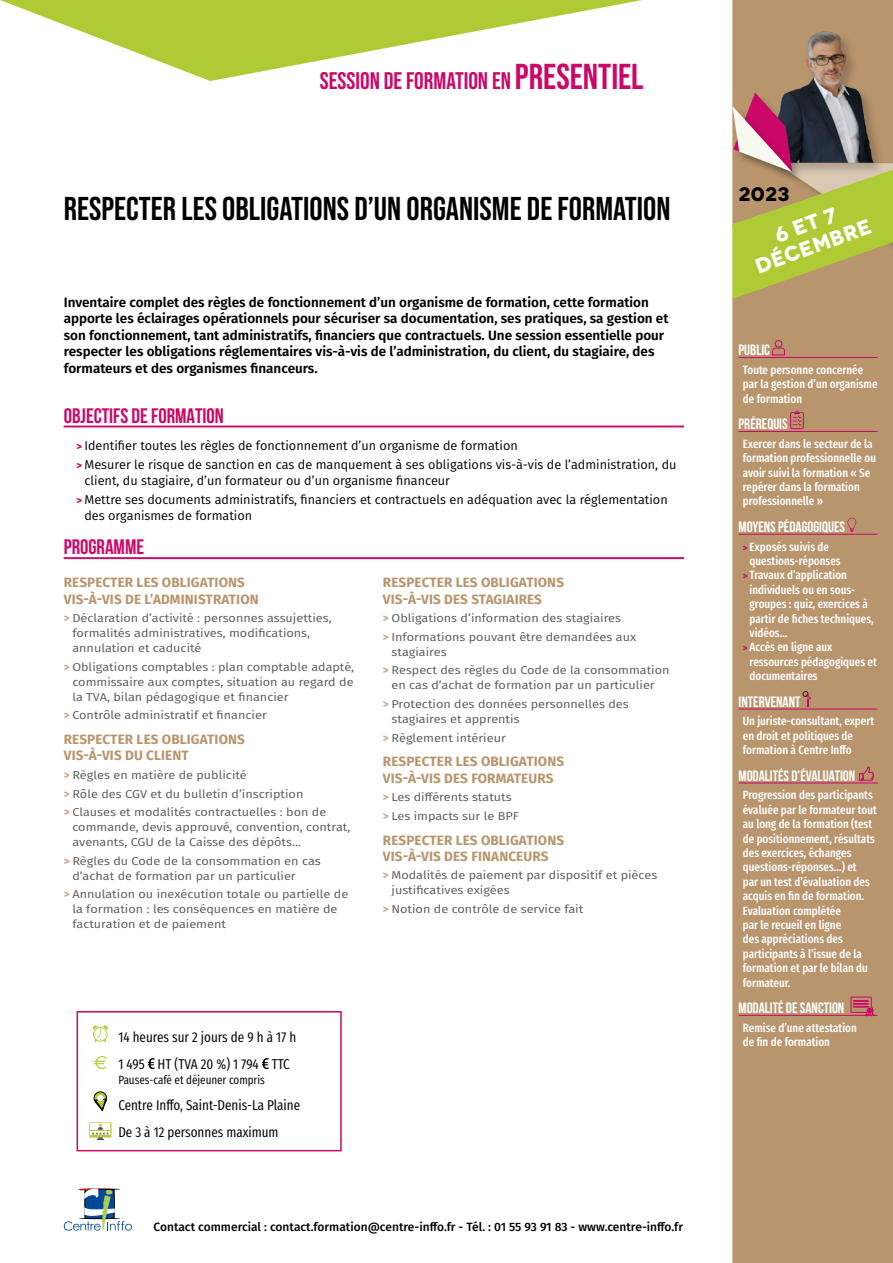
<style>
.page{position:relative;width:893px;height:1263px;background:#fff}
.page>*{position:absolute;margin:0;border:0;box-sizing:border-box;transform-origin:0 0}
.t1{font:33px "Bebas Neue";color:#000}
.t2{font:24px "Bebas Neue";color:#cb0767}
.t3{font:700 21px "Bebas Neue";color:#cb0767}
.t4{font:700 21px/22.5px "Novecentowide";color:#fff;text-align:center}
.t5{font:700 19.5px "Novecentowide";color:#000}
.t6{font:700 15px "Bebas Neue";color:#fff}
.t7{font:14.25px/26.5px "Fira Sans Compressed";color:#000}
.t8{font:600 13.5px/16.5px "Fira Sans";color:#000}
.t9{font:700 13.5px/16.2px "Fira Sans";letter-spacing:.01em;color:#b8956d}
.t10{font:12.75px/18.6px "Fira Sans";color:#000}
.t11{font:500 12px/14.4px "Fira Sans Compressed";color:#fff}
.t12{font:500 12px "Fira Sans";color:#000}
.t13{font:12px "Fira Sans Compressed";color:#000}
.t14{font:11.55px/15px "Fira Sans";color:#575756;scale:1.11 1}
.s1{font-size:36px}
.s2{font-weight:800;font-size:10.5px;color:#cb0767}
.s3{font-family:"Fira Sans Compressed";font-weight:800;color:#c5a988}
.s4{font-family:"Fira Sans";font-weight:800;font-size:9px;color:#cb0767}
</style>
<div class="page">
<div style="left:732px;top:299px;width:161px;height:964px;background:#b8956d"></div>
<hr style="left:64px;top:557px;width:620px;height:1px;background:#cb0767">
<hr style="left:64px;top:558px;width:620px;height:1px;background:#cb0767">
<hr style="left:64px;top:426px;width:620px;height:1px;background:#cb0767">
<hr style="left:64px;top:427px;width:620px;height:1px;background:#cb0767">
<hr style="left:739px;top:357px;width:139px;height:1px;background:#cb0767">
<hr style="left:739px;top:431px;width:139px;height:1px;background:#cb0767">
<hr style="left:739px;top:534px;width:139px;height:1px;background:#cb0767">
<hr style="left:739px;top:709px;width:139px;height:1px;background:#cb0767">
<hr style="left:739px;top:783px;width:139px;height:1px;background:#cb0767">
<hr style="left:739px;top:1015px;width:139px;height:1px;background:#cb0767">
<svg style="left:772px;top:348px;width:13px;height:7px"></svg>
<div style="left:775px;top:340px;width:7px;height:7px;border:1px solid #cb0767;border-radius:50%"></div>
<svg style="left:790px;top:410px;width:14px;height:19px"></svg>
<svg style="left:847px;top:518px;width:9px;height:14px"></svg>
<svg style="left:802px;top:691px;width:10px;height:16px"></svg>
<svg style="left:859px;top:767px;width:15px;height:14px"></svg>
<svg style="left:851px;top:997px;width:23px;height:19px"></svg>
<svg style="left:64px;top:1188px;width:68px;height:43px"></svg>
<div style="left:77px;top:1011px;width:265px;height:140px;border:2px solid #cb0767"></div>
<svg style="left:93px;top:1025px;width:15px;height:17px"></svg>
<svg style="left:94px;top:1056px;width:13px;height:13px"></svg>
<svg style="left:148px;top:1058px;width:7px;height:11px"></svg>
<svg style="left:262px;top:1058px;width:7px;height:11px"></svg>
<svg style="left:94px;top:1091px;width:13px;height:19px"></svg>
<div style="left:97px;top:1095px;width:7px;height:6px;background:#fff;border-radius:50%"></div>
<svg style="left:89px;top:1122px;width:22px;height:18px"></svg>
<svg style="left:0;top:0;width:642px;height:81px"></svg>
<svg style="left:732px;top:0;width:161px;height:299px;background:#a89660"></svg>
<h2 class="t2" style="left:320px;top:67px;width:325px">SESSION DE FORMATION EN <span class="s1">PRESENTIEL</span></h2>
<h1 class="t1" style="left:64px;top:190px;width:608px">RESPECTER LES OBLIGATIONS D’UN ORGANISME DE FORMATION</h1>
<p class="t8" style="left:64px;top:293px;width:606px">Inventaire complet des règles de fonctionnement d’un organisme de formation, cette formation apporte les éclairages opérationnels pour sécuriser sa documentation, ses pratiques, sa gestion et son fonctionnement, tant administratifs, financiers que contractuels. Une session essentielle pour respecter les obligations réglementaires vis-à-vis de l’administration, du client, du stagiaire, des formateurs et des organismes financeurs.</p>
<h3 class="t3" style="left:64px;top:404px;width:162px">OBJECTIFS DE FORMATION</h3>
<p class="t10" style="left:77px;top:436px;width:601px"><span class="s2">&gt;</span> Identifier toutes les règles de fonctionnement d’un organisme de formation<br><span class="s2">&gt;</span> Mesurer le risque de sanction en cas de manquement à ses obligations vis-à-vis de l’administration, du</p>
<p class="t10" style="left:77px;top:471px;width:593px;text-indent:8px">client, du stagiaire, d’un formateur ou d’un organisme financeur<br><span class="s2">&gt;</span> Mettre ses documents administratifs, financiers et contractuels en adéquation avec la réglementation</p>
<p class="t10" style="left:84px;top:506px;width:169px">des organismes de formation</p>
<h3 class="t3" style="left:64px;top:536px;width:82px">PROGRAMME</h3>
<p class="t9" style="left:64px;top:573px;width:196px">RESPECTER LES OBLIGATIONS<br>VIS-À-VIS DE L’ADMINISTRATION</p>
<p class="t14" style="left:72px;top:610px;width:235px;text-indent:-9px"><span class="s3">&gt;</span> Déclaration d’activité : personnes assujetties, formalités administratives, modifications, annulation et caducité</p>
<p class="t14" style="left:72px;top:659px;width:255px;text-align:justify;text-indent:-9px"><span class="s3">&gt;</span> Obligations comptables : plan comptable adapté, commissaire aux comptes, situation au regard de la TVA, bilan pédagogique et financier</p>
<p class="t14" style="left:64px;top:708px;width:184px"><span class="s3">&gt;</span> Contrôle administratif et financier</p>
<p class="t9" style="left:64px;top:730px;width:183px">RESPECTER LES OBLIGATIONS<br>VIS-À-VIS DU CLIENT</p>
<p class="t14" style="left:64px;top:765px;width:238px;line-height:18.6px"><span class="s3">&gt;</span> Règles en matière de publicité<br><span class="s3">&gt;</span> Rôle des CGV et du bulletin d’inscription<br><span class="s3">&gt;</span> Clauses et modalités contractuelles : bon de</p>
<p class="t14" style="left:72px;top:819px;width:252px">commande, devis approuvé, convention, contrat, avenants, CGU de la Caisse des dépôts…</p>
<p class="t14" style="left:72px;top:853px;width:225px;text-indent:-9px"><span class="s3">&gt;</span> Règles du Code de la consommation en cas d’achat de formation par un particulier</p>
<p class="t14" style="left:72px;top:887px;width:250px;text-indent:-9px"><span class="s3">&gt;</span> Annulation ou inexécution totale ou partielle de la formation : les conséquences en matière de facturation et de paiement</p>
<p class="t9" style="left:383px;top:573px;width:183px">RESPECTER LES OBLIGATIONS<br>VIS-À-VIS DES STAGIAIRES</p>
<p class="t14" style="left:383px;top:608px;width:230px;line-height:18.6px"><span class="s3">&gt;</span> Obligations d’information des stagiaires<br><span class="s3">&gt;</span> Informations pouvant être demandées aux</p>
<p class="t14" style="left:383px;top:642px;width:260px;line-height:18.6px;text-indent:9px">stagiaires<br><span class="s3">&gt;</span> Respect des règles du Code de la consommation</p>
<p class="t14" style="left:383px;top:676px;width:246px;line-height:18.6px;text-indent:9px">en cas d’achat de formation par un particulier <span class="s3">&gt;</span> Protection des données personnelles des</p>
<p class="t14" style="left:383px;top:709px;width:125px;line-height:18.6px;text-indent:9px">stagiaires et apprentis <span class="s3">&gt;</span> Règlement intérieur</p>
<p class="t9" style="left:383px;top:753px;width:183px">RESPECTER LES OBLIGATIONS<br>VIS-À-VIS DES FORMATEURS</p>
<p class="t14" style="left:383px;top:787px;width:124px;line-height:18.6px"><span class="s3">&gt;</span> Les différents statuts <span class="s3">&gt;</span> Les impacts sur le BPF</p>
<p class="t9" style="left:383px;top:831px;width:183px">RESPECTER LES OBLIGATIONS<br>VIS-À-VIS DES FINANCEURS</p>
<p class="t14" style="left:391px;top:867px;width:241px;text-indent:-9px"><span class="s3">&gt;</span> Modalités de paiement par dispositif et pièces justificatives exigées</p>
<p class="t14" style="left:383px;top:901px;width:182px"><span class="s3">&gt;</span> Notion de contrôle de service fait</p>
<p class="t7" style="left:118px;top:1024px;width:179px">14 heures sur 2 jours de 9 h à 17 h<br>1 495 HT (TVA 20 %) 1 794 TTC</p>
<p class="t13" style="left:118px;top:1071px;width:148px">Pauses-café et déjeuner compris</p>
<p class="t7" style="left:118px;top:1092px;width:183px">Centre Inffo, Saint-Denis-La Plaine<br>De 3 à 12 personnes maximum</p>
<p class="t12" style="left:154px;top:1217px;width:531px">Contact commercial : contact.formation@centre-inffo.fr - Tél. : 01 55 93 91 83 - www.centre-inffo.fr</p>
<h3 class="t5" style="left:739px;top:182px;width:52px">2023</h3>
<h3 class="t4" style="left:745px;top:235px;width:124px;rotate:-20deg">6 et 7 décembre</h3>
<p class="t6" style="left:739px;top:342px;width:33px">PUBLIC</p>
<p class="t11" style="left:743px;top:362px;width:136px">Toute personne concernée par la gestion d’un organisme de formation</p>
<p class="t6" style="left:739px;top:416px;width:51px">PRÉREQUIS</p>
<p class="t11" style="left:743px;top:436px;width:135px">Exercer dans le secteur de la formation professionnelle ou avoir suivi la formation « Se repérer dans la formation professionnelle »</p>
<p class="t6" style="left:739px;top:518px;width:108px">MOYENS PÉDAGOGIQUES</p>
<p class="t11" style="left:743px;top:539px;width:88px"><span class="s4">&gt;</span> Exposés suivis de</p>
<p class="t11" style="left:750px;top:553px;width:93px">questions-réponses</p>
<p class="t11" style="left:743px;top:567px;width:106px"><span class="s4">&gt;</span> Travaux d’application</p>
<p class="t11" style="left:750px;top:582px;width:107px">individuels ou en sous-</p>
<p class="t11" style="left:750px;top:596px;width:120px">groupes : quiz, exercices à</p>
<p class="t11" style="left:750px;top:611px;width:126px">partir de fiches techniques,</p>
<p class="t11" style="left:750px;top:625px;width:39px">vidéos…</p>
<p class="t11" style="left:743px;top:639px;width:91px"><span class="s4">&gt;</span> Accès en ligne aux</p>
<p class="t11" style="left:750px;top:654px;width:129px">ressources pédagogiques et</p>
<p class="t11" style="left:750px;top:668px;width:70px">documentaires</p>
<p class="t6" style="left:739px;top:693px;width:63px">INTERVENANT</p>
<p class="t11" style="left:743px;top:713px;width:133px">Un juriste-consultant, expert en droit et politiques de formation à Centre Inffo</p>
<p class="t6" style="left:739px;top:767px;width:118px">MODALITÉS D’ÉVALUATION</p>
<p class="t11" style="left:743px;top:787px;width:136px">Progression des participants évaluée par le formateur tout au long de la formation (test de positionnement, résultats des exercices, échanges questions-réponses…) et<br>par un test d’évaluation des acquis en fin de formation.<br>Evaluation complétée<br>par le recueil en ligne<br>des appréciations des participants à l’issue de la formation et par le bilan du formateur.</p>
<p class="t6" style="left:739px;top:1000px;width:107px">MODALITÉ DE SANCTION</p>
<p class="t11" style="left:743px;top:1020px;width:116px">Remise d’une attestation de fin de formation</p>
</div>
